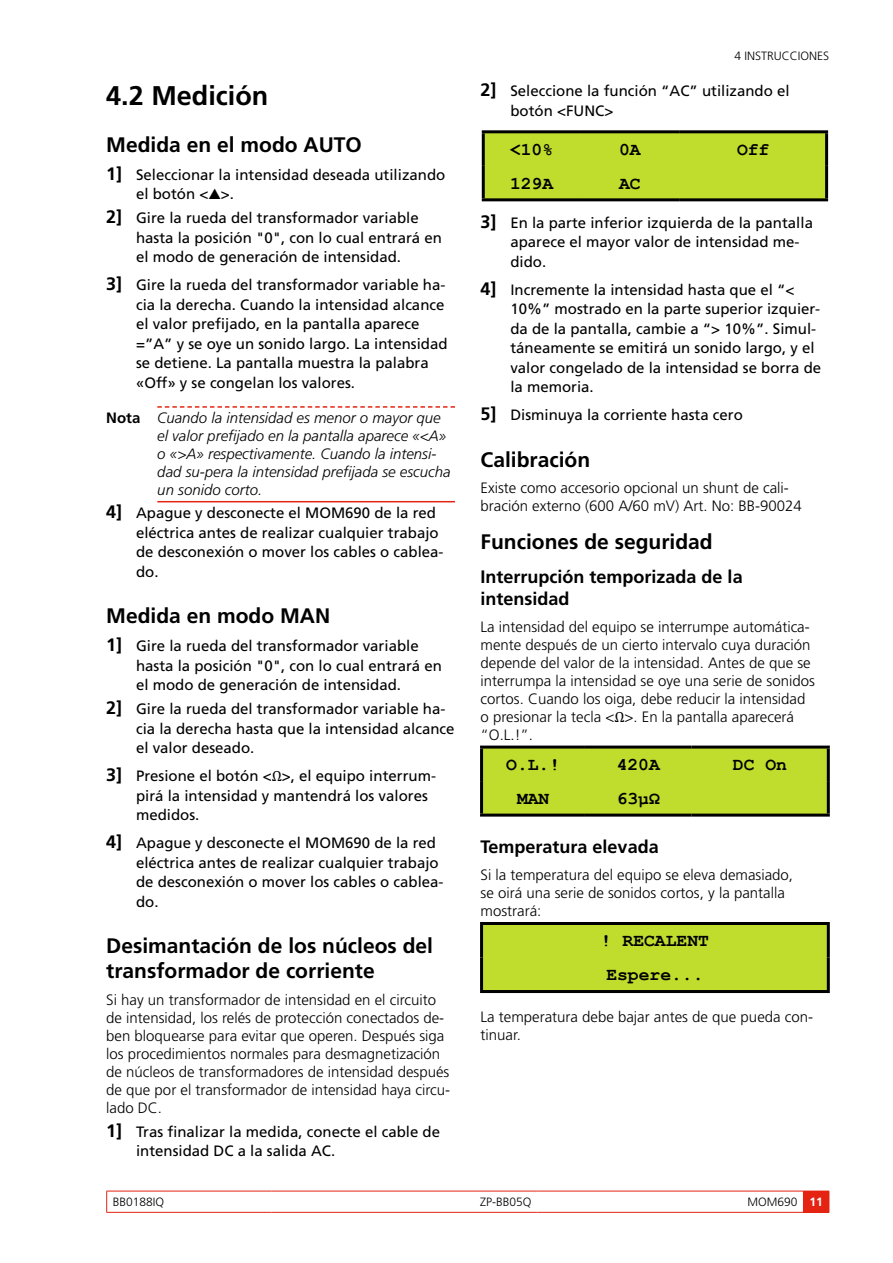
<style>
.page{position:relative;width:893px;height:1263px;background:#fff}
.page>*{position:absolute;margin:0;border:0;box-sizing:border-box;transform-origin:0 0}
.t1{font:700 27px "Frutiger LT Std";color:#000}
.t2{font:700 21px/25.2px "Frutiger LT Std";color:#000}
.t3{font:700 18px/21.6px "Frutiger LT Std";color:#000}
.t4{font:700 18px/34px "Courier New";color:#000;text-align:center}
.t5{font:15px/19.5px "Frutiger LT Std";color:#000}
.t6{font:300 15px/18px "Frutiger LT Std";color:#000}
.t7{font:italic 300 15px/18px "Frutiger LT Std";color:#000}
.t8{font:300 12px "Frutiger LT Std";color:#000}
.s1{font-weight:700;font-size:18px}
.s2{font-weight:700;font-style:normal}
.s3{font-family:"Cambria"}
.s4{font-family:"Cambria";font-weight:400}
.s5{font-weight:700;color:#fff}
</style>
<div class="page">
<svg style="left:157px;top:406px;width:298px;height:2px"></svg>
<hr style="left:157px;top:501px;width:298px;height:1px;background:#e42313">
<div style="left:485px;top:133px;width:340px;height:65px;background:#c0dc2d"></div>
<hr style="left:482px;top:130px;width:98px;height:3px;background:#000">
<hr style="left:482px;top:133px;width:3px;height:33px;background:#000">
<hr style="left:580px;top:130px;width:100px;height:3px;background:#000">
<hr style="left:680px;top:130px;width:148px;height:3px;background:#000">
<hr style="left:825px;top:133px;width:3px;height:33px;background:#000">
<hr style="left:482px;top:166px;width:3px;height:32px;background:#000">
<hr style="left:825px;top:166px;width:3px;height:32px;background:#000">
<hr style="left:482px;top:198px;width:98px;height:3px;background:#000">
<hr style="left:580px;top:198px;width:100px;height:3px;background:#000">
<hr style="left:680px;top:198px;width:148px;height:3px;background:#000">
<div style="left:483px;top:748px;width:344px;height:66px;background:#c0dc2d"></div>
<hr style="left:480px;top:745px;width:105px;height:3px;background:#000">
<hr style="left:480px;top:748px;width:3px;height:33px;background:#000">
<hr style="left:585px;top:745px;width:107px;height:3px;background:#000">
<hr style="left:692px;top:745px;width:138px;height:3px;background:#000">
<hr style="left:827px;top:748px;width:3px;height:33px;background:#000">
<hr style="left:480px;top:781px;width:3px;height:33px;background:#000">
<hr style="left:827px;top:781px;width:3px;height:33px;background:#000">
<hr style="left:480px;top:814px;width:105px;height:3px;background:#000">
<hr style="left:585px;top:814px;width:107px;height:3px;background:#000">
<hr style="left:692px;top:814px;width:138px;height:3px;background:#000">
<div style="left:483px;top:925px;width:344px;height:65px;background:#c0dc2d"></div>
<hr style="left:480px;top:922px;width:350px;height:3px;background:#000">
<hr style="left:480px;top:925px;width:3px;height:32px;background:#000">
<hr style="left:827px;top:925px;width:3px;height:32px;background:#000">
<hr style="left:480px;top:957px;width:3px;height:33px;background:#000">
<hr style="left:827px;top:957px;width:3px;height:33px;background:#000">
<hr style="left:480px;top:990px;width:350px;height:3px;background:#000">
<svg style="left:106px;top:1192px;width:1px;height:20px"></svg>
<hr style="left:106px;top:1191px;width:166px;height:1px;background:#e42313">
<hr style="left:106px;top:1212px;width:166px;height:1px;background:#e42313">
<hr style="left:272px;top:1191px;width:266px;height:1px;background:#e42313">
<hr style="left:272px;top:1212px;width:266px;height:1px;background:#e42313">
<hr style="left:538px;top:1191px;width:265px;height:1px;background:#e42313">
<hr style="left:538px;top:1212px;width:265px;height:1px;background:#e42313">
<svg style="left:803px;top:1191px;width:27px;height:22px"></svg>
<h1 class="t1" style="left:106px;top:80px;width:164px">4.2 Medición</h1>
<h2 class="t2" style="left:106px;top:132px;width:257px">Medida en el modo AUTO</h2>
<p class="t5" style="left:136px;top:165px;width:311px;text-indent:-30px"><span class="s1">1]</span> Seleccionar la intensidad deseada utilizando el botón &lt;▲&gt;.</p>
<p class="t5" style="left:136px;top:208px;width:307px;text-indent:-30px"><span class="s1">2]</span> Gire la rueda del transformador variable hasta la posición "0", con lo cual entrará en el modo de generación de intensidad.</p>
<p class="t5" style="left:136px;top:275px;width:313px;text-indent:-30px"><span class="s1">3]</span> Gire la rueda del transformador variable ha&shy;cia la derecha. Cuando la intensidad alcance el valor prefijado, en la pantalla aparece =”A” y se oye un sonido largo. La intensidad se detiene. La pantalla muestra la palabra «Off» y se congelan los valores.</p>
<p class="t7" style="left:157px;top:409px;width:295px;text-indent:-51px"><span class="s2">Nota</span> Cuando la intensidad es menor o mayor que el valor prefijado en la pantalla aparece «&lt;A» o «&gt;A» respectivamente. Cuando la intensi&shy;dad su-pera la intensidad prefijada se escucha un sonido corto.</p>
<p class="t5" style="left:136px;top:503px;width:309px;text-indent:-30px"><span class="s1">4]</span> Apague y desconecte el MOM690 de la red eléctrica antes de realizar cualquier trabajo de desconexión o mover los cables o cablea&shy;do.</p>
<h2 class="t2" style="left:106px;top:603px;width:226px">Medida en modo MAN</h2>
<p class="t5" style="left:136px;top:636px;width:307px;text-indent:-30px"><span class="s1">1]</span> Gire la rueda del transformador variable hasta la posición "0", con lo cual entrará en el modo de generación de intensidad.</p>
<p class="t5" style="left:136px;top:699px;width:320px;text-indent:-30px"><span class="s1">2]</span> Gire la rueda del transformador variable ha&shy;cia la derecha hasta que la intensidad alcance el valor deseado.</p>
<p class="t5" style="left:136px;top:766px;width:301px;text-indent:-30px"><span class="s1">3]</span> Presione el botón &lt;<span class="s3">Ω</span>&gt;, el equipo interrum&shy;pirá la intensidad y mantendrá los valores medidos.</p>
<p class="t5" style="left:136px;top:833px;width:309px;text-indent:-30px"><span class="s1">4]</span> Apague y desconecte el MOM690 de la red eléctrica antes de realizar cualquier trabajo de desconexión o mover los cables o cablea&shy;do.</p>
<h2 class="t2" style="left:106px;top:933px;width:328px">Desimantación de los núcleos del transformador de corriente</h2>
<p class="t6" style="left:106px;top:991px;width:345px">Si hay un transformador de intensidad en el circuito de intensidad, los relés de protección conectados de&shy;ben bloquearse para evitar que operen. Después siga los procedimientos normales para desmagnetización de núcleos de transformadores de intensidad después de que por el transformador de intensidad haya circu&shy;lado DC.</p>
<p class="t5" style="left:136px;top:1122px;width:306px;text-indent:-30px"><span class="s1">1]</span> Tras finalizar la medida, conecte el cable de intensidad DC a la salida AC.</p>
<p class="t8" style="left:734px;top:49px;width:48px">4 Instrucciones</p>
<p class="t5" style="left:510px;top:81px;width:281px;text-indent:-30px"><span class="s1">2]</span> Seleccione la función “AC” utilizando el botón &lt;FUNC&gt;</p>
<p class="t4" style="left:510px;top:131px;width:45px">&lt;10%</p>
<p class="t4" style="left:619px;top:131px;width:23px">0A</p>
<p class="t4" style="left:737px;top:131px;width:34px">Off</p>
<p class="t4" style="left:510px;top:165px;width:45px">129A</p>
<p class="t4" style="left:619px;top:165px;width:23px">AC</p>
<p class="t5" style="left:510px;top:213px;width:304px;text-indent:-30px"><span class="s1">3]</span> En la parte inferior izquierda de la pantalla aparece el mayor valor de intensidad me&shy;dido.</p>
<p class="t5" style="left:510px;top:280px;width:312px;text-indent:-30px"><span class="s1">4]</span> Incremente la intensidad hasta que el “&lt; 10%” mostrado en la parte superior izquier&shy;da de la pantalla, cambie a “&gt; 10%”. Simul&shy;táneamente se emitirá un sonido largo, y el valor congelado de la intensidad se borra de la memoria.</p>
<p class="t5" style="left:481px;top:405px;width:264px"><span class="s1">5]</span> Disminuya la corriente hasta cero</p>
<h2 class="t2" style="left:481px;top:447px;width:111px">Calibración</h2>
<p class="t6" style="left:481px;top:479px;width:323px">Existe como accesorio opcional un shunt de cali&shy;bración externo (600 A/60 mV) Art. No: BB-90024</p>
<h2 class="t2" style="left:481px;top:529px;width:234px">Funciones de seguridad</h2>
<p class="t3" style="left:481px;top:566px;width:264px">Interrupción temporizada de la intensidad</p>
<p class="t6" style="left:481px;top:618px;width:336px">La intensidad del equipo se interrumpe automática&shy;mente después de un cierto intervalo cuya duración depende del valor de la intensidad. Antes de que se interrumpa la intensidad se oye una serie de sonidos cortos. Cuando los oiga, debe reducir la intensidad o presionar la tecla &lt;<span class="s4">Ω</span>&gt;. En la pantalla aparecerá “O.L.!”.</p>
<p class="t4" style="left:506px;top:746px;width:55px">O.L.!</p>
<p class="t4" style="left:617px;top:746px;width:45px">420A</p>
<p class="t4" style="left:733px;top:746px;width:55px">DC On</p>
<p class="t4" style="left:517px;top:780px;width:34px">MAN</p>
<p class="t4" style="left:617px;top:780px;width:45px">63µΩ</p>
<p class="t3" style="left:481px;top:836px;width:180px">Temperatura elevada</p>
<p class="t6" style="left:481px;top:866px;width:314px">Si la temperatura del equipo se eleva demasiado, se oirá una serie de sonidos cortos, y la pantalla mostrará:</p>
<p class="t4" style="left:601px;top:923px;width:109px">! RECALENT<br>Espere...</p>
<p class="t6" style="left:481px;top:1008px;width:334px">La temperatura debe bajar antes de que pueda con&shy;tinuar.</p>
<p class="t8" style="left:113px;top:1195px;width:53px">BB0188IQ</p>
<p class="t8" style="left:480px;top:1195px;width:53px">ZP-BB05Q</p>
<p class="t8" style="left:747px;top:1195px;width:77px">MOM690 <span class="s5">11</span></p>
</div>
